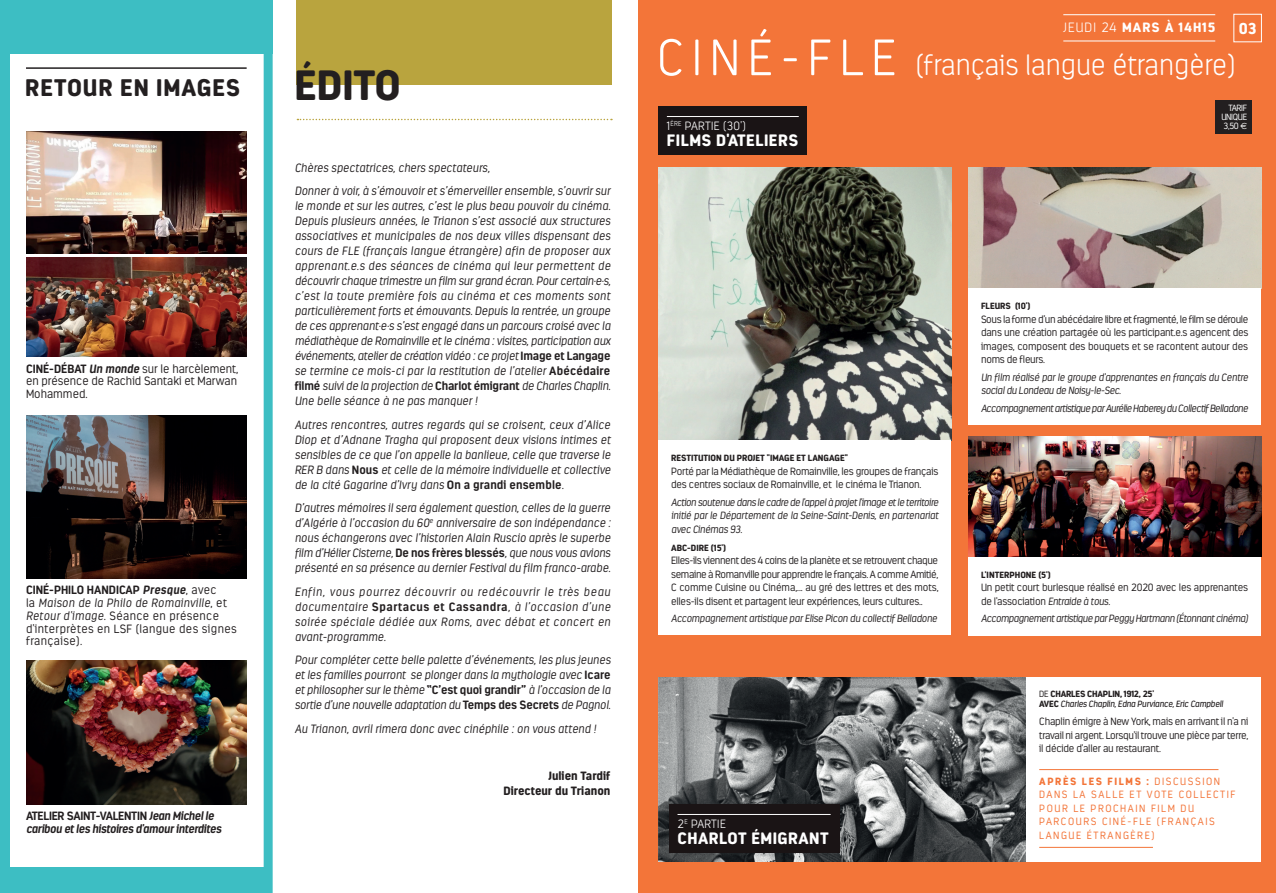
<style>
.page{position:relative;width:1276px;height:893px;background:#fff}
.page>*{position:absolute;margin:0;border:0;box-sizing:border-box;transform-origin:0 0}
.t1{font:900 42.3px "Estandar Rounded";color:#231f20}
.t2{font:200 28.5px "Estandar Rounded";color:#fff}
.t3{font:900 24px "Estandar Rounded";letter-spacing:.04em;color:#231f20}
.t4{font:900 16.5px "Estandar Rounded";letter-spacing:.03em;color:#fff}
.t5{font:900 15.75px "Estandar Rounded";color:#fff}
.t6{font:900 13.5px "Estandar Rounded";letter-spacing:.08em;color:#fff}
.t7{font:italic 300 12px/15px "Estandar Rounded";letter-spacing:.01em;color:#231f20;text-align:justify}
.t8{font:300 12px/12.8px "Estandar Rounded";letter-spacing:.02em;color:#231f20;text-align:justify}
.t9{font:italic 700 12px/12.8px "Estandar Rounded";letter-spacing:-.025em;color:#231f20}
.t10{font:900 12px/15px "Estandar Rounded";color:#231f20;text-align:right}
.t11{font:200 12px "Estandar Rounded";letter-spacing:.03em;color:#fff}
.t12{font:300 10.5px/13.5px "Estandar Rounded";letter-spacing:-.02em;color:#231f20;text-align:justify}
.t13{font:italic 300 10.5px/13.5px "Estandar Rounded";letter-spacing:-.025em;color:#231f20;text-align:justify}
.t14{font:300 10.5px/13.5px "Estandar Rounded";letter-spacing:.15em;color:#f37539}
.t15{font:italic 300 10.5px "Estandar Rounded";letter-spacing:-.045em;color:#231f20}
.t16{font:900 9px "Estandar Rounded";color:#231f20}
.t17{font:italic 9px/10.5px "Estandar Rounded";letter-spacing:-.02em;color:#231f20}
.t18{font:300 9px/9px "Estandar Rounded";letter-spacing:-.03em;color:#fff;text-align:justify}
.s1{font-weight:700}
.s2{font-weight:700;font-style:italic}
.s3{font-style:italic}
.s4{font-style:normal}
.s5{font-weight:700;font-style:normal}
.s6{font-weight:200}
.s7{font-size:51px}
.s8{font-family:"Euro Sans Std";font-weight:400}
.s9{font-weight:300;font-style:normal}
.s10{font-weight:900;font-style:normal}
.s11{font-weight:900}
</style>
<div class="page">
<div style="left:297px;top:0;width:315px;height:85px;background:#b9a43e"></div>
<svg style="left:297px;top:119px;width:315px;height:1px"></svg>
<div style="left:264px;top:0;width:9px;height:893px;background:#3dbec3"></div>
<div style="left:0;top:0;width:273px;height:53px;background:#3dbec3"></div>
<div style="left:0;top:0;width:9px;height:893px;background:#3dbec3"></div>
<div style="left:0;top:867px;width:270px;height:26px;background:#3dbec3"></div>
<img style="left:26px;top:132px;width:221px;height:122px">
<img style="left:26px;top:258px;width:221px;height:99px">
<img style="left:26px;top:415px;width:221px;height:164px">
<img style="left:26px;top:660px;width:221px;height:145px">
<hr style="left:26px;top:67px;width:221px;height:2px;background:#231f20">
<div style="left:638px;top:0;width:638px;height:893px;background:#f37539"></div>
<hr style="left:1063px;top:14px;width:152px;height:1px;background:#fff">
<hr style="left:1063px;top:41px;width:152px;height:1px;background:#fff">
<div style="left:658px;top:106px;width:149px;height:49px;background:#1a1415"></div>
<hr style="left:667px;top:116px;width:131px;height:1px;background:#fff">
<img style="left:658px;top:677px;width:368px;height:184px">
<div style="left:1026px;top:677px;width:235px;height:184px;background:#fff"></div>
<hr style="left:1039px;top:769px;width:179px;height:1px;background:#f37539">
<hr style="left:1039px;top:847px;width:114px;height:1px;background:#f37539">
<div style="left:669px;top:804px;width:170px;height:49px;background:#1a1415"></div>
<hr style="left:677px;top:814px;width:153px;height:1px;background:#fff">
<div style="left:1215px;top:100px;width:36px;height:34px;background:#231f20"></div>
<img style="left:658px;top:167px;width:293px;height:273px">
<div style="left:658px;top:440px;width:293px;height:195px;background:#fff"></div>
<img style="left:968px;top:167px;width:293px;height:121px">
<div style="left:968px;top:288px;width:293px;height:137px;background:#fff"></div>
<img style="left:968px;top:436px;width:293px;height:121px">
<div style="left:968px;top:557px;width:293px;height:78px;background:#fff"></div>
<h3 class="t3" style="left:25px;top:73px;width:216px">RETOUR EN IMAGES</h3>
<p class="t8" style="left:26px;top:362px;width:214px"><span class="s1">CINÉ-DÉBAT</span> <span class="s2">Un monde</span> sur le harcèlement, en présence de Rachid Santaki et Marwan Mohammed.</p>
<p class="t8" style="left:26px;top:584px;width:212px;text-align:left"><span class="s1">CINÉ-PHILO HANDICAP</span> <span class="s2">Presque</span>, avec<br>la <span class="s3">Maison de la Philo de Romainville</span>, et<br><span class="s3">Retour d'image</span>. Séance en présence d'interprètes en LSF (langue des signes française).</p>
<p class="t9" style="left:26px;top:810px;width:197px"><span class="s4">ATELIER SAINT-VALENTIN</span> Jean Michel le caribou et les histoires d'amour interdites</p>
<h1 class="t1" style="left:294px;top:60px;width:108px">ÉDITO</h1>
<p class="t7" style="left:295px;top:156px;width:317px;line-height:23.5px">Chères spectatrices, chers spectateurs,<br>Donner à voir, à s’émouvoir et s’émerveiller ensemble, s’ouvrir sur</p>
<p class="t7" style="left:295px;top:198px;width:317px">le monde et sur les autres, c’est le plus beau pouvoir du cinéma.<br>Depuis plusieurs années, le Trianon s’est associé aux structures associatives et municipales de nos deux villes dispensant des cours de FLE (français langue étrangère) afin de proposer aux apprenant.e.s des séances de cinéma qui leur permettent de découvrir chaque trimestre un film sur grand écran. Pour certain·e·s, c’est la toute première fois au cinéma et ces moments sont particulièrement forts et émouvants. Depuis la rentrée, un groupe de ces apprenant·e·s s’est engagé dans un parcours croisé avec la médiathèque de Romainville et le cinéma : visites, participation aux événements, atelier de création vidéo : ce projet <span class="s5">Image et Langage </span>se termine ce mois-ci par la restitution de l’atelier <span class="s5">Abécédaire filmé</span> suivi de la projection de <span class="s5">Charlot émigrant</span> de Charles Chaplin.<br>Une belle séance à ne pas manquer !</p>
<p class="t7" style="left:295px;top:417px;width:317px">Autres rencontres, autres regards qui se croisent, ceux d’Alice Diop et d’Adnane Tragha qui proposent deux visions intimes et sensibles de ce que l’on appelle la banlieue, celle que traverse le RER B dans <span class="s5">Nous</span> et celle de la mémoire individuelle et collective de la cité Gagarine d’Ivry dans <span class="s5">On a grandi ensemble</span>.</p>
<p class="t7" style="left:295px;top:500px;width:317px">D’autres mémoires il sera également question, celles de la guerre d’Algérie à l’occasion du 60<sup>e</sup> anniversaire de son indépendance : nous échangerons avec l’historien Alain Ruscio après le superbe film d’Hélier Cisterne, <span class="s5">De nos frères blessés</span>, que nous vous avions présenté en sa présence au dernier Festival du film franco-arabe.</p>
<p class="t7" style="left:295px;top:584px;width:317px">Enfin, vous pourrez découvrir ou redécouvrir le très beau documentaire <span class="s5">Spartacus et Cassandra</span>, à l’occasion d’une soirée spéciale dédiée aux Roms, avec débat et concert en avant-programme.</p>
<p class="t7" style="left:295px;top:652px;width:317px">Pour compléter cette belle palette d’événements, les plus jeunes et les familles pourront se plonger dans la mythologie avec <span class="s5">Icare </span>et philosopher sur le thème <span class="s5">“C’est quoi grandir”</span> à l’occasion de la sortie d’une nouvelle adaptation du <span class="s5">Temps des Secrets</span> de Pagnol.</p>
<p class="t7" style="left:295px;top:721px;width:303px">Au Trianon, avril rimera donc avec cinéphile : on vous attend !</p>
<p class="t10" style="left:503px;top:768px;width:108px">Julien Tardif<br>Directeur du Trianon</p>
<p class="t6" style="left:1063px;top:19px;width:153px"><span class="s6">JEUDI 24</span> MARS À 14H15</p>
<h3 class="t5" style="left:1238px;top:19px;width:19px">03</h3>
<h2 class="t2" style="left:657px;top:49px;width:580px"><span class="s7">C I N É - F L E</span> (français langue étrangère)</h2>
<p class="t11" style="left:667px;top:119px;width:81px">1<sup>ÈRE</sup> PARTIE (30')</p>
<h3 class="t4" style="left:667px;top:130px;width:133px">FILMS D'ATELIERS</h3>
<p class="t18" style="left:1221px;top:104px;width:27px;text-indent:7px">TARIF UNIQUE 3,50 <span class="s8">€</span></p>
<p class="t16" style="left:671px;top:452px;width:178px">RESTITUTION DU PROJET "IMAGE ET LANGAGE"</p>
<p class="t12" style="left:671px;top:464px;width:269px">Porté par la Médiathèque de Romainville, les groupes de français des centres sociaux de Romainville, et le cinéma le Trianon.</p>
<p class="t13" style="left:671px;top:495px;width:269px">Action soutenue dans le cadre de l'appel à projet l'image et le territoire initié par le Département de la Seine-Saint-Denis, en partenariat avec Cinémas 93.</p>
<p class="t16" style="left:671px;top:542px;width:57px">ABC-DIRE (15')</p>
<p class="t12" style="left:671px;top:554px;width:269px">Elles‑ils viennent des 4 coins de la planète et se retrouvent chaque semaine à Romanville pour apprendre le français. A comme Amitié, C comme Cuisine ou Cinéma,... au gré des lettres et des mots, elles‑ils disent et partagent leur expériences, leurs cultures..</p>
<p class="t13" style="left:671px;top:612px;width:268px">Accompagnement artistique par Elise Picon du collectif Belladone</p>
<p class="t11" style="left:677px;top:817px;width:50px">2<sup>E</sup> PARTIE</p>
<h3 class="t4" style="left:677px;top:828px;width:153px">CHARLOT ÉMIGRANT</h3>
<p class="t16" style="left:981px;top:300px;width:51px">FLEURS (10')</p>
<p class="t12" style="left:981px;top:312px;width:269px">Sous la forme d’un abécédaire libre et fragmenté, le film se déroule dans une création partagée où les participant.e.s agencent des images, composent des bouquets et se racontent autour des noms de fleurs.</p>
<p class="t13" style="left:981px;top:370px;width:269px">Un film réalisé par le groupe d'apprenantes en français du Centre social du Londeau de Noisy-le-Sec.</p>
<p class="t15" style="left:981px;top:402px;width:269px">Accompagnement artistique par Aurélie Haberey du Collectif Belladone</p>
<p class="t16" style="left:981px;top:569px;width:71px">L'INTERPHONE (5')</p>
<p class="t12" style="left:981px;top:581px;width:269px">Un petit court burlesque réalisé en 2020 avec les apprenantes de l'association <span class="s3">Entraide à tous</span>.</p>
<p class="t13" style="left:981px;top:612px;width:268px">Accompagnement artistique par Peggy Hartmann (Étonnant cinéma)</p>
<p class="t17" style="left:1039px;top:688px;width:185px"><span class="s9">DE</span> <span class="s10">CHARLES CHAPLIN, 1912, 25'<br>AVEC</span> Charles Chaplin, Edna Purviance, Eric Campbell</p>
<p class="t12" style="left:1039px;top:715px;width:211px">Chaplin émigre à New York, mais en arrivant il n'a ni travail ni argent. Lorsqu'il trouve une pièce par terre, il décide d'aller au restaurant.</p>
<p class="t14" style="left:1039px;top:774px;width:198px"><span class="s11">APRÈS LES FILMS :</span> DISCUSSION<br>DANS LA SALLE ET VOTE COLLECTIF<br>POUR LE PROCHAIN FILM DU<br>PARCOURS CINÉ-FLE (FRANÇAIS<br>LANGUE ÉTRANGÈRE)</p>
</div>
